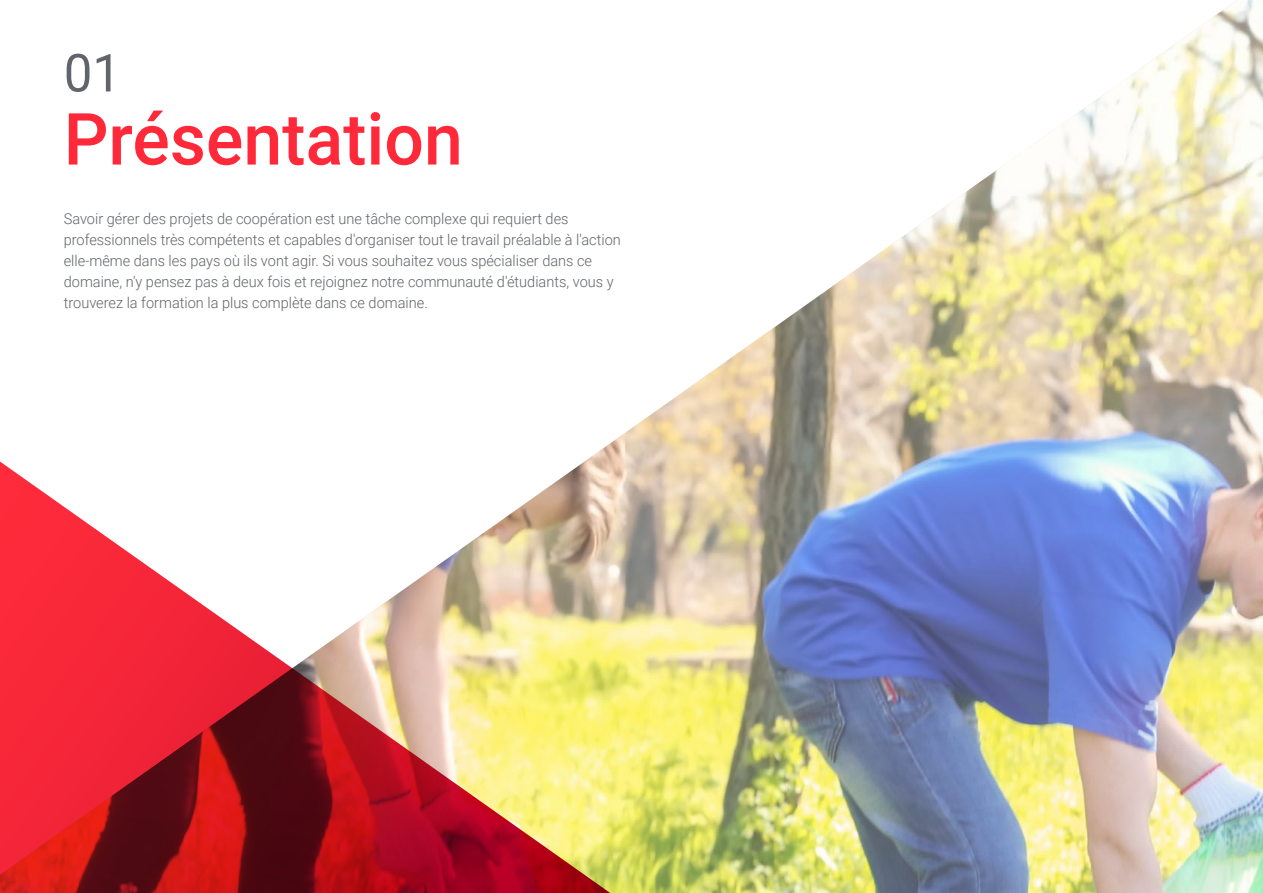
<style>
.page{position:relative;width:1263px;height:893px;background:#fff}
.page>*{position:absolute;margin:0;border:0;box-sizing:border-box;transform-origin:0 0}
.t1{font:500 72px "Roboto";color:#ff293a}
.t2{font:52.5px "Roboto";color:#61646a}
.t3{font:300 15px/21px "Roboto";color:#61646a}
</style>
<div class="page">
<img style="left:607px;top:0;width:656px;height:893px">
<svg style="left:0;top:446px;width:640px;height:447px"></svg>
<h2 class="t2" style="left:64px;top:36px;width:59px">01</h2>
<h1 class="t1" style="left:64px;top:89px;width:401px">Présentation</h1>
<p class="t3" style="left:64px;top:207px;width:558px">Savoir gérer des projets de coopération est une tâche complexe qui requiert des professionnels très compétents et capables d'organiser tout le travail préalable à l'action elle-même dans les pays où ils vont agir. Si vous souhaitez vous spécialiser dans ce domaine, n'y pensez pas à deux fois et rejoignez notre communauté d'étudiants, vous y trouverez la formation la plus complète dans ce domaine.</p>
</div>
